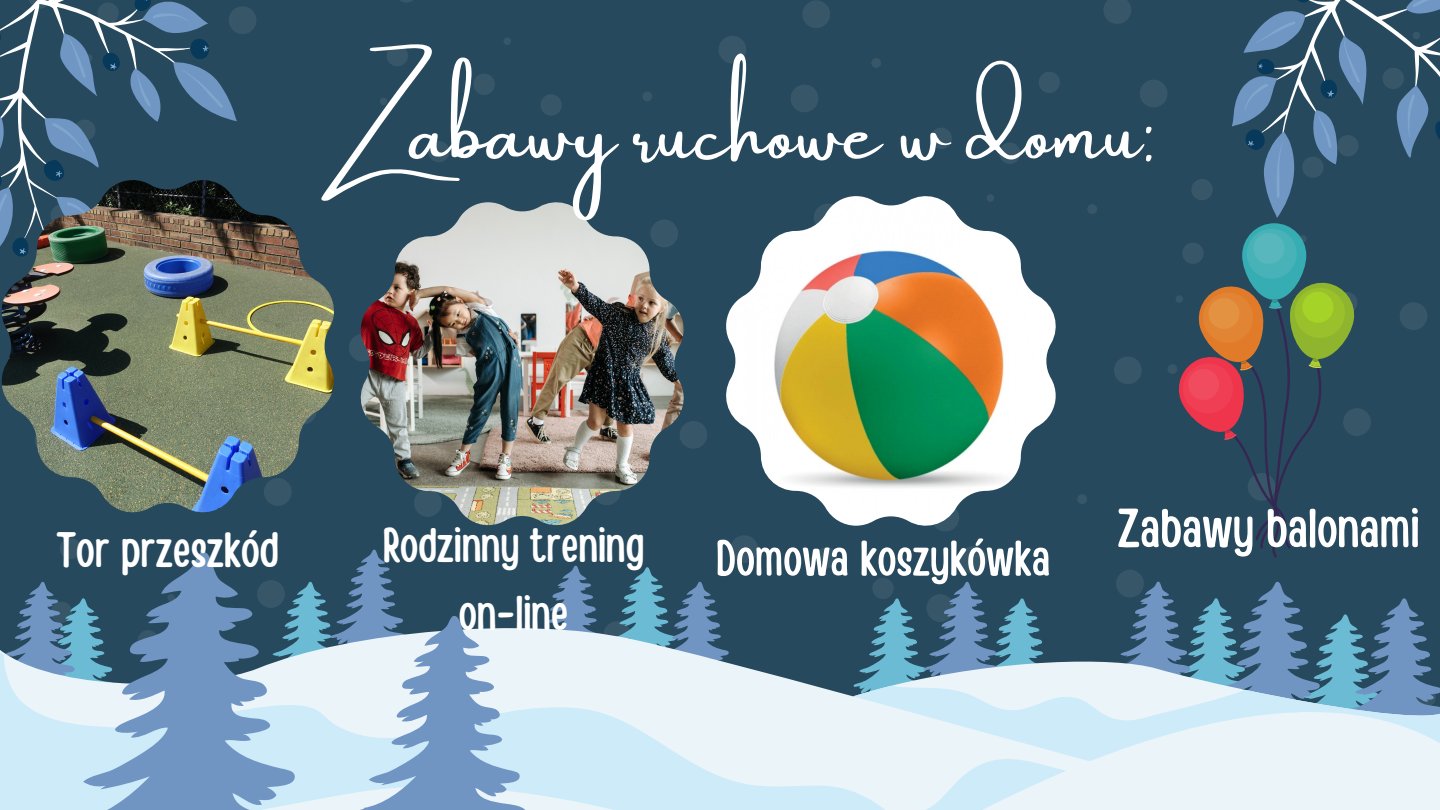
<style>
.page{position:relative;width:1440px;height:810px;background:#27495d}
.page>*{position:absolute;margin:0;border:0;box-sizing:border-box;transform-origin:0 0}
.t1{font:78.2px "Amsterdam One";color:#fff}
.t2{font:54.4px "Handy Casual Condensed";color:#fff}
.t3{font:50.1px "Handy Casual Condensed";color:#fff}
.t4{font:49.6px "Handy Casual Condensed";color:#fff}
.t5{font:48.3px "Handy Casual Condensed";color:#fff}
</style>
<div class="page">
<div style="left:1400px;top:302px;width:27px;height:28px;background:#375769;border-radius:50%"></div>
<div style="left:791px;top:84px;width:28px;height:28px;background:#375769;border-radius:50%"></div>
<div style="left:931px;top:504px;width:28px;height:28px;background:#375769;border-radius:50%"></div>
<div style="left:1077px;top:494px;width:10px;height:10px;background:#375769;border-radius:50%"></div>
<div style="left:1087px;top:204px;width:10px;height:10px;background:#375769;border-radius:50%"></div>
<div style="left:1167px;top:364px;width:10px;height:10px;background:#375769;border-radius:50%"></div>
<div style="left:1140px;top:80px;width:28px;height:27px;background:#375769;border-radius:50%"></div>
<div style="left:540px;top:94px;width:22px;height:22px;background:#375769;border-radius:50%"></div>
<div style="left:387px;top:45px;width:21px;height:21px;background:#375769;border-radius:50%"></div>
<div style="left:959px;top:546px;width:28px;height:28px;background:#375769;border-radius:50%"></div>
<div style="left:730px;top:535px;width:28px;height:28px;background:#375769;border-radius:50%"></div>
<svg style="left:400px;top:0;width:13px;height:3px"></svg>
<svg style="left:1104px;top:0;width:27px;height:24px"></svg>
<div style="left:871px;top:58px;width:10px;height:10px;background:#375769;border-radius:50%"></div>
<div style="left:473px;top:74px;width:22px;height:21px;background:#375769;border-radius:50%"></div>
<div style="left:802px;top:0;width:28px;height:28px;background:#375769;border-radius:50%"></div>
<div style="left:642px;top:91px;width:10px;height:10px;background:#375769;border-radius:50%"></div>
<div style="left:380px;top:98px;width:7px;height:7px;background:#375769;border-radius:50%"></div>
<div style="left:503px;top:37px;width:8px;height:8px;background:#375769;border-radius:50%"></div>
<div style="left:718px;top:36px;width:28px;height:28px;background:#375769;border-radius:50%"></div>
<div style="left:428px;top:141px;width:22px;height:21px;background:#375769;border-radius:50%"></div>
<div style="left:349px;top:334px;width:28px;height:28px;background:#375769;border-radius:50%"></div>
<div style="left:679px;top:421px;width:28px;height:28px;background:#375769;border-radius:50%"></div>
<div style="left:1114px;top:356px;width:28px;height:28px;background:#375769;border-radius:50%"></div>
<div style="left:1182px;top:243px;width:22px;height:21px;background:#375769;border-radius:50%"></div>
<div style="left:1343px;top:408px;width:28px;height:28px;background:#375769;border-radius:50%"></div>
<div style="left:1191px;top:179px;width:22px;height:21px;background:#375769;border-radius:50%"></div>
<div style="left:60px;top:538px;width:21px;height:21px;background:#375769;border-radius:50%"></div>
<svg style="left:931px;top:128px;width:21px;height:21px"></svg>
<svg style="left:999px;top:143px;width:21px;height:21px"></svg>
<div style="left:986px;top:194px;width:8px;height:8px;background:#375769;border-radius:50%"></div>
<svg style="left:1039px;top:72px;width:21px;height:21px"></svg>
<svg style="left:0;top:647px;width:1440px;height:163px;background:#bdd6e6"></svg>
<svg style="left:60px;top:548px;width:1346px;height:262px"></svg>
<svg style="left:0;top:0;width:256px;height:247px"></svg>
<svg style="left:1202px;top:0;width:238px;height:303px"></svg>
<img style="left:2px;top:180px;width:332px;height:332px">
<img style="left:361px;top:202px;width:323px;height:323px">
<img style="left:726px;top:196px;width:330px;height:330px">
<div style="left:1242px;top:223px;width:64px;height:77px;background:#36adb2;border-radius:32px"></div>
<div style="left:1247px;top:229px;width:50px;height:50px;background:#48b2b9;border-radius:50%"></div>
<div style="left:1253px;top:233px;width:31px;height:31px;background:#57b7bd;border-radius:50%"></div>
<svg style="left:1175px;top:280px;width:182px;height:278px"></svg>
<p class="t1" style="left:321px;top:90px;width:837px">Zabawy ruchowe w domu:</p>
<p class="t4" style="left:56px;top:517px;width:224px">Tor przeszkód</p>
<h1 class="t5" style="left:383px;top:514px;width:263px">Rodzinny trening</h1>
<p class="t5" style="left:459px;top:581px;width:111px">on-line</p>
<p class="t3" style="left:716px;top:526px;width:336px">Domowa koszykówka</p>
<h2 class="t2" style="left:1117px;top:493px;width:304px">Zabawy balonami</h2>
</div>
